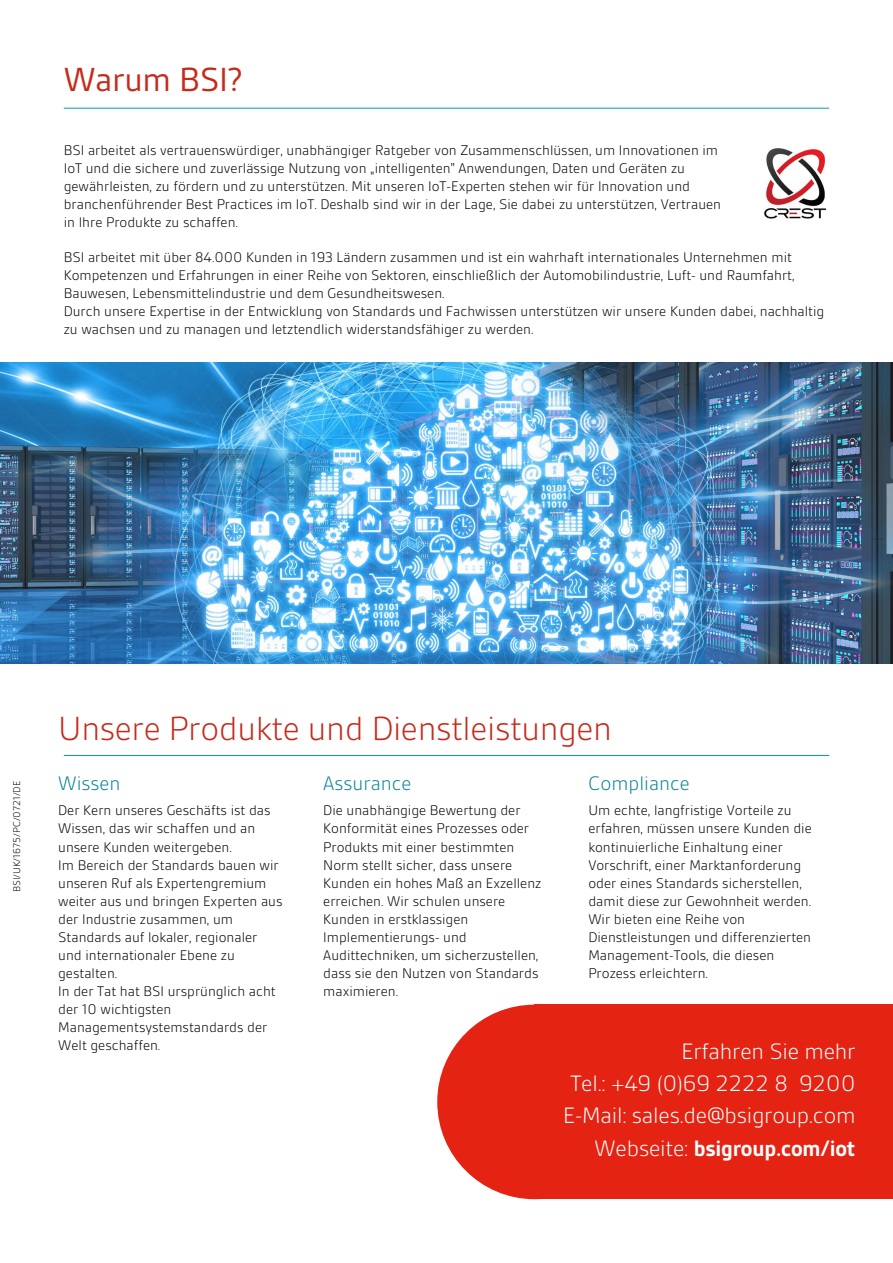
<style>
.page{position:relative;width:893px;height:1263px;background:#fff}
.page>*{position:absolute;margin:0;border:0;box-sizing:border-box;transform-origin:0 0}
.t1{font:300 36px "BSI Gesta";letter-spacing:-.01em;color:#c62a1b}
.t2{font:36px "BSI Gesta";letter-spacing:-.01em;color:#c62a1b}
.t3{font:300 24px/32.4px "BSI Gesta";letter-spacing:-.01em;color:#fff;text-align:right}
.t4{font:300 21px "BSI Gesta";color:#078294}
.t5{font:300 15px/18px "BSI Gesta";color:#000}
.t6{font:300 10.5px "BSI Gesta";color:#000}
.s1{font-weight:700}
</style>
<div class="page">
<img style="left:0;top:362px;width:893px;height:301px">
<hr style="left:64px;top:755px;width:765px;height:1px;background:#009eb5">
<hr style="left:64px;top:108px;width:765px;height:1px;background:#009eb5">
<div style="left:437px;top:1005px;width:195px;height:194px;background:#e42313;border-radius:50%"></div>
<div style="left:534px;top:1005px;width:359px;height:194px;background:#e42313"></div>
<img style="left:764px;top:148px;width:63px;height:71px">
<h1 class="t2" style="left:64px;top:61px;width:181px">Warum BSI?</h1>
<p class="t5" style="left:64px;top:141px;width:659px">BSI arbeitet als vertrauenswürdiger, unabhängiger Ratgeber von Zusammenschlüssen, um Innovationen im IoT und die sichere und zuverlässige Nutzung von „intelligenten" Anwendungen, Daten und Geräten zu gewährleisten, zu fördern und zu unterstützen. Mit unseren IoT-Experten stehen wir für Innovation und branchenführender Best Practices im IoT. Deshalb sind wir in der Lage, Sie dabei zu unterstützen, Vertrauen in Ihre Produkte zu schaffen.</p>
<p class="t5" style="left:64px;top:248px;width:762px">BSI arbeitet mit über 84.000 Kunden in 193 Ländern zusammen und ist ein wahrhaft internationales Unternehmen mit Kompetenzen und Erfahrungen in einer Reihe von Sektoren, einschließlich der Automobilindustrie, Luft- und Raumfahrt, Bauwesen, Lebensmittelindustrie und dem Gesundheitswesen.<br>Durch unsere Expertise in der Entwicklung von Standards und Fachwissen unterstützen wir unsere Kunden dabei, nachhaltig zu wachsen und zu managen und letztendlich widerstandsfähiger zu werden.</p>
<p class="t6" style="left:11px;top:892px;width:113px;rotate:-90deg">BSI/UK/1675/PC/0721/DE</p>
<h1 class="t1" style="left:58px;top:710px;width:555px">Unsere Produkte und Dienstleistungen</h1>
<h3 class="t4" style="left:58px;top:772px;width:64px">Wissen</h3>
<p class="t5" style="left:58px;top:802px;width:226px">Der Kern unseres Geschäfts ist das<br>Wissen, das wir schaffen und an unsere Kunden weitergeben.<br>Im Bereich der Standards bauen wir unseren Ruf als Expertengremium weiter aus und bringen Experten aus der Industrie zusammen, um<br>Standards auf lokaler, regionaler und internationaler Ebene zu gestalten.<br>In der Tat hat BSI ursprünglich acht der 10 wichtigsten<br>Managementsystemstandards der<br>Welt geschaffen.</p>
<h3 class="t4" style="left:323px;top:772px;width:90px">Assurance</h3>
<p class="t5" style="left:323px;top:802px;width:220px">Die unabhängige Bewertung der<br>Konformität eines Prozesses oder<br>Produkts mit einer bestimmten<br>Norm stellt sicher, dass unsere<br>Kunden ein hohes Maß an Exzellenz erreichen. Wir schulen unsere<br>Kunden in erstklassigen<br>Implementierungs- und<br>Audittechniken, um sicherzustellen, dass sie den Nutzen von Standards maximieren.</p>
<h3 class="t4" style="left:588px;top:772px;width:103px">Compliance</h3>
<p class="t5" style="left:588px;top:802px;width:225px">Um echte, langfristige Vorteile zu erfahren, müssen unsere Kunden die kontinuierliche Einhaltung einer Vorschrift, einer Marktanforderung oder eines Standards sicherstellen, damit diese zur Gewohnheit werden.<br>Wir bieten eine Reihe von Dienstleistungen und differenzierten Management-Tools, die diesen Prozess erleichtern.</p>
<h2 class="t3" style="left:563px;top:1035px;width:294px">Erfahren Sie mehr<br>Tel.: +49 (0)69 2222 8 9200<br>E-Mail: sales.de@bsigroup.com<br>Webseite: <span class="s1">bsigroup.com/iot</span></h2>
</div>
